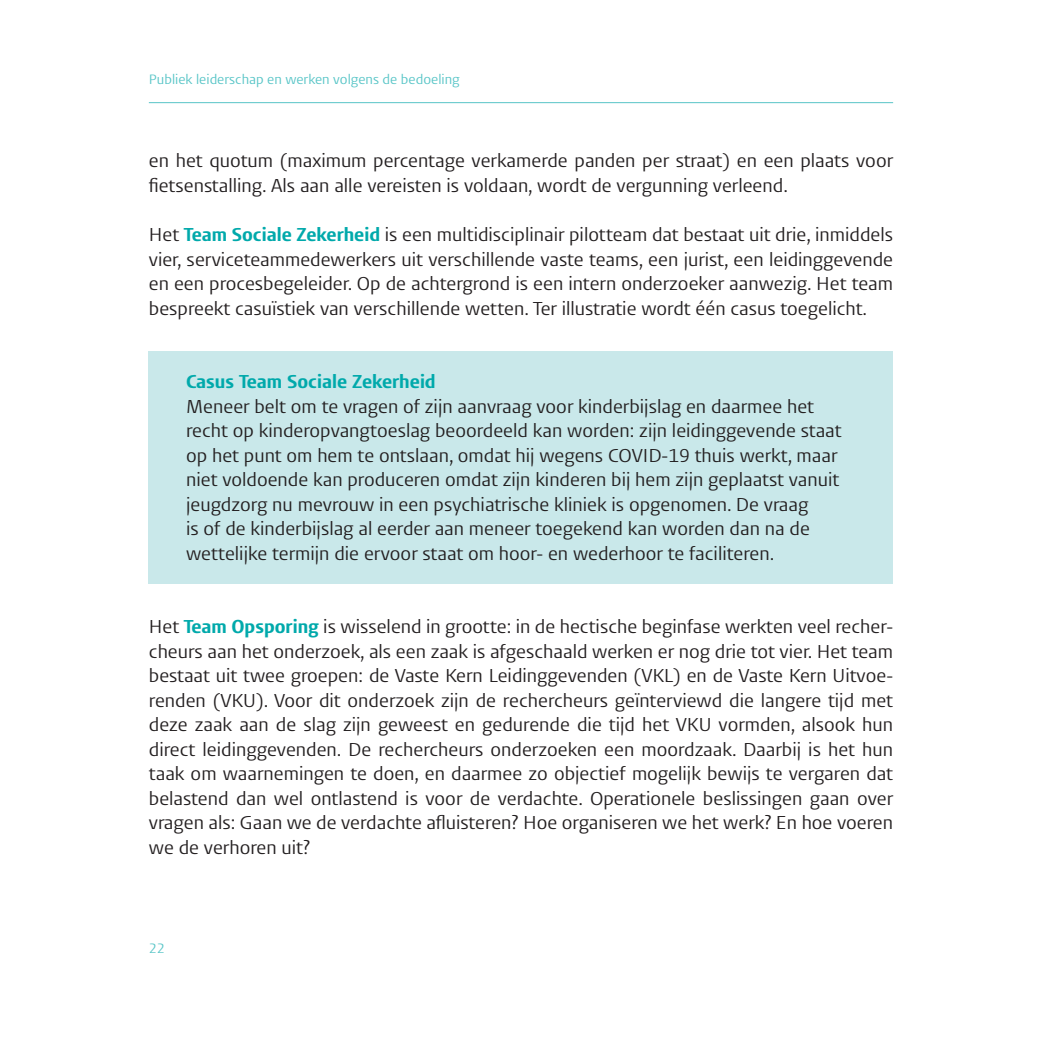
<style>
.page{position:relative;width:1042px;height:1042px;background:#fff}
.page>*{position:absolute;margin:0;border:0;box-sizing:border-box;transform-origin:0 0}
.t1{font:19.25px/24.5px "Vestula";color:#231f20}
.t2{font:300 19.25px "Vestula";color:#00a9ab}
.t3{font:14px "Vestula";color:#58c5c7}
.s1{font-weight:300;color:#00a9ab}
</style>
<div class="page">
<hr style="left:149px;top:102px;width:744px;height:1px;background:#58c5c7">
<div style="left:149px;top:351px;width:744px;height:61px;background:#c9e8ea"></div>
<div style="left:149px;top:376px;width:744px;height:208px;background:#c9e8ea"></div>
<p class="t3" style="left:149px;top:71px;width:312px">Publiek leiderschap en werken volgens de bedoeling</p>
<p class="t1" style="left:149px;top:149px;width:746px">en het quotum (maximum percentage verkamerde panden per straat) en een plaats voor fietsenstalling. Als aan alle vereisten is voldaan, wordt de vergunning verleend.</p>
<p class="t1" style="left:149px;top:222px;width:746px;text-align:justify">Het <span class="s1">Team Sociale Zekerheid</span> is een multidisciplinair pilotteam dat bestaat uit drie, inmiddels vier, serviceteammedewerkers uit verschillende vaste teams, een jurist, een leidinggevende en een procesbegeleider. Op de achtergrond is een intern onderzoeker aanwezig. Het team bespreekt casuïstiek van verschillende wetten. Ter illustratie wordt één casus toegelicht.</p>
<p class="t2" style="left:186px;top:370px;width:251px">Casus Team Sociale Zekerheid</p>
<p class="t1" style="left:186px;top:394px;width:657px">Meneer belt om te vragen of zijn aanvraag voor kinderbijslag en daarmee het recht op kinderopvangtoeslag beoordeeld kan worden: zijn leidinggevende staat op het punt om hem te ontslaan, omdat hij wegens COVID-19 thuis werkt, maar niet voldoende kan produceren omdat zijn kinderen bij hem zijn geplaatst vanuit jeugdzorg nu mevrouw in een psychiatrische kliniek is opgenomen. De vraag<br>is of de kinderbijslag al eerder aan meneer toegekend kan worden dan na de wettelijke termijn die ervoor staat om hoor- en wederhoor te faciliteren.</p>
<p class="t1" style="left:149px;top:614px;width:746px;text-align:justify">Het <span class="s1">Team Opsporing</span> is wisselend in grootte: in de hectische beginfase werkten veel recher&shy;cheurs aan het onderzoek, als een zaak is afgeschaald werken er nog drie tot vier. Het team bestaat uit twee groepen: de Vaste Kern Leidinggevenden (VKL) en de Vaste Kern Uitvoe&shy;renden (VKU). Voor dit onderzoek zijn de rechercheurs geïnterviewd die langere tijd met deze zaak aan de slag zijn geweest en gedurende die tijd het VKU vormden, alsook hun direct leidinggevenden. De rechercheurs onderzoeken een moordzaak. Daarbij is het hun taak om waarnemingen te doen, en daarmee zo objectief mogelijk bewijs te vergaren dat belastend dan wel ontlastend is voor de verdachte. Operationele beslissingen gaan over vragen als: Gaan we de verdachte afluisteren? Hoe organiseren we het werk? En hoe voeren we de verhoren uit?</p>
<p class="t3" style="left:149px;top:939px;width:17px">22</p>
</div>
